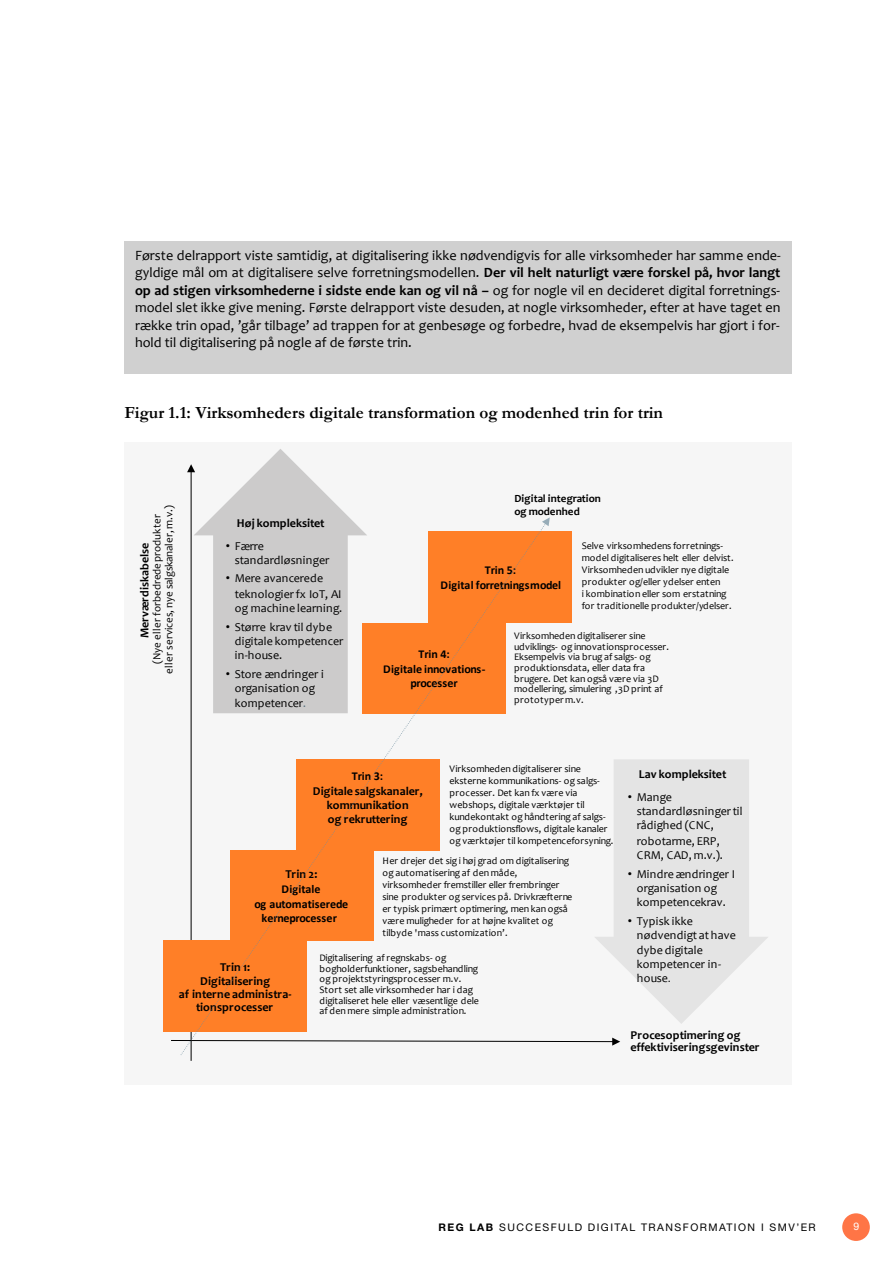
<style>
.page{position:relative;width:893px;height:1263px;background:#fff}
.page>*{position:absolute;margin:0;border:0;box-sizing:border-box;transform-origin:0 0}
.t1{font:700 17.1px "Garamond";color:#000}
.t2{font:14.25px/17.4px "Candara";color:#000;text-align:justify}
.t3{font:700 12.15px "Candara";letter-spacing:-.005em;color:#000}
.t4{font:12px/14.2px "Candara";letter-spacing:.01em;color:#000}
.t5{font:700 12px/13.4px "Candara";color:#000;text-align:center}
.t6{font:700 12px/14.1px "Calibri";color:#000;text-align:center}
.t7{font:11.1px/12px "Candara";color:#000;text-align:center}
.t8{font:700 11.1px "Candara";letter-spacing:-.005em;color:#000}
.t9{font:700 10.95px "Candara";letter-spacing:-.005em;color:#000}
.t10{font:10.5px "Helvetica Neue";letter-spacing:.14em;color:#000}
.t11{font:10.5px "Helvetica Neue";color:#fff}
.t12{font:10.05px/12px "Candara";letter-spacing:-.015em;color:#000}
.t13{font:10.05px/12px "Candara";letter-spacing:.005em;color:#000}
.s1{font-weight:700}
.s2{font-family:"Arial"}
.s3{font-size:10.95px;color:#536e7d}
.s4{font-family:"Calibri"}
</style>
<div class="page">
<div style="left:842px;top:1213px;width:28px;height:28px;background:#ff7546;border-radius:50%"></div>
<div style="left:124px;top:443px;width:668px;height:642px;background:#f6f6f6"></div>
<div style="left:164px;top:941px;width:143px;height:91px;background:#ff7f27"></div>
<div style="left:428px;top:532px;width:144px;height:91px;background:#ff7f27"></div>
<svg style="left:180px;top:517px;width:370px;height:538px"></svg>
<svg style="left:194px;top:449px;width:173px;height:264px;fill:#cccbcb"></svg>
<svg style="left:595px;top:759px;width:173px;height:265px;fill:#e4e4e4"></svg>
<div style="left:124px;top:241px;width:667px;height:132px;background:#d0d0d0"></div>
<p class="t2" style="left:135px;top:247px;width:647px">Første delrapport viste samtidig, at digitalisering ikke nødvendigvis for alle virksomheder har samme ende&shy;gyldige mål om at digitalisere selve forretningsmodellen. <span class="s1">Der vil helt naturligt være forskel på, hvor langt op ad stigen virksomhederne i sidste ende kan og vil nå –</span> og for nogle vil en decideret digital forretnings&shy;model slet ikke give mening. Første delrapport viste desuden, at nogle virksomheder, efter at have taget en række trin opad, ’går tilbage’ ad trappen for at genbesøge og forbedre, hvad de eksempelvis har gjort i for&shy;hold til digitalisering på nogle af de første trin.</p>
<h1 class="t1" style="left:124px;top:401px;width:540px">Figur 1.1: Virksomheders digitale transformation og modenhed trin for trin</h1>
<p class="t7" style="left:151px;top:674px;width:171px;rotate:-90deg">(Nye eller forbedrede produkter eller services, nye salgskanaler, m.v.)</p>
<p class="t3" style="left:137px;top:638px;width:97px;rotate:-90deg">Merværdiskabelse</p>
<p class="t5" style="left:237px;top:516px;width:89px">Høj kompleksitet</p>
<p class="t4" style="left:235px;top:539px;width:96px;text-indent:-9px"><span class="s2">•</span> Færre standardløsninger</p>
<p class="t4" style="left:235px;top:571px;width:109px;text-indent:-9px"><span class="s2">•</span> Mere avancerede teknologier fx IoT, AI og machine learning.</p>
<p class="t4" style="left:235px;top:620px;width:110px;text-indent:-9px"><span class="s2">•</span> Større krav til dybe digitale kompetencer in-house.</p>
<p class="t4" style="left:235px;top:666px;width:90px;text-indent:-9px"><span class="s2">•</span> Store ændringer i organisation og kompetencer<span class="s3">.</span></p>
<p class="t9" style="left:515px;top:491px;width:88px">Digital integration</p>
<p class="t8" style="left:515px;top:504px;width:67px">og modenhed</p>
<p class="t6" style="left:440px;top:562px;width:122px;line-height:15px">Trin 5:<br>Digital forretningsmodel</p>
<p class="t12" style="left:582px;top:539px;width:153px">Selve virksomhedens forretnings&shy;model digitaliseres helt eller delvist.<br>Virksomheden udvikler nye digitale produkter og/eller ydelser enten<br>i kombination eller som erstatning for traditionelle produkter/ydelser.</p>
<p class="t6" style="left:383px;top:646px;width:104px;line-height:14.5px">Trin 4:<br>Digitale innovations&shy;processer</p>
<p class="t12" style="left:514px;top:630px;width:157px;line-height:10.9px">Virksomheden digitaliserer sine udviklings- og innovationsprocesser.</p>
<p class="t13" style="left:514px;top:651px;width:146px;line-height:11.1px">Eksempelvis via brug af salgs- og produktionsdata, eller data fra brugere. Det kan også være via 3D</p>
<p class="t12" style="left:514px;top:683px;width:150px;line-height:11.1px">modellering, simulering ,3D print af prototyper m.v.</p>
<p class="t6" style="left:352px;top:769px;width:33px">Trin 3:</p>
<p class="t5" style="left:313px;top:784px;width:112px;line-height:14.1px">Digitale salgskanaler, kommunikation<br>og rekruttering</p>
<p class="t13" style="left:449px;top:762px;width:165px">Virksomheden digitaliserer sine eksterne kommunikations- og salgs&shy;processer. Det kan fx være via webshops, digitale værktøjer til kundekontakt og håndtering af salgs&shy;og produktionsflows, digitale kanaler og værktøjer til kompetenceforsyning.</p>
<p class="t5" style="left:286px;top:868px;width:34px">Trin 2:</p>
<p class="t6" style="left:254px;top:882px;width:95px">Digitale<br>og automatiserede kerneprocesser</p>
<p class="t12" style="left:383px;top:855px;width:191px">Her drejer det sig i høj grad om digitalisering og automatisering af den måde, virksomheder fremstiller eller frembringer sine produkter og services på. Drivkræfterne er typisk primært optimering, men kan også være muligheder for at højne kvalitet og tilbyde 'mass customization’.</p>
<p class="t5" style="left:179px;top:960px;width:114px">Trin 1:<br>Digitalisering<br>af interne administra&shy;tionsprocesser</p>
<p class="t12" style="left:319px;top:952px;width:160px;line-height:10.9px">Digitalisering af regnskabs- og bogholderfunktioner, sagsbehandling</p>
<p class="t12" style="left:319px;top:973px;width:161px;line-height:11.1px">og projektstyringsprocesser m.v.<br>Stort set alle virksomheder har i dag digitaliseret hele eller væsentlige dele</p>
<p class="t12" style="left:319px;top:1005px;width:148px">af den mere simple administration.</p>
<p class="t5" style="left:639px;top:767px;width:89px">Lav kompleksitet</p>
<p class="t4" style="left:637px;top:790px;width:107px;text-indent:-9px"><span class="s2">•</span> Mange standardløsninger til rådighed (CNC, robotarme, ERP,<br>CRM, CAD, m.v.).</p>
<p class="t4" style="left:637px;top:867px;width:100px;text-indent:-9px"><span class="s2">•</span> Mindre ændringer I organisation og kompetencekrav.</p>
<p class="t4" style="left:637px;top:914px;width:101px;text-indent:-9px"><span class="s2">•</span> Typisk ikke nødvendigt at have dybe digitale kompetencer in&shy;house<span class="s4">.</span></p>
<p class="t5" style="left:631px;top:1029px;width:131px;line-height:12px;text-align:left">Procesoptimering og effektiviseringsgevinster</p>
<p class="t10" style="left:438px;top:1221px;width:379px"><span class="s1">REG LAB</span> SUCCESFULD DIGITAL TRANSFORMATION I SMV’ER</p>
<p class="t11" style="left:854px;top:1220px;width:7px">9</p>
</div>
